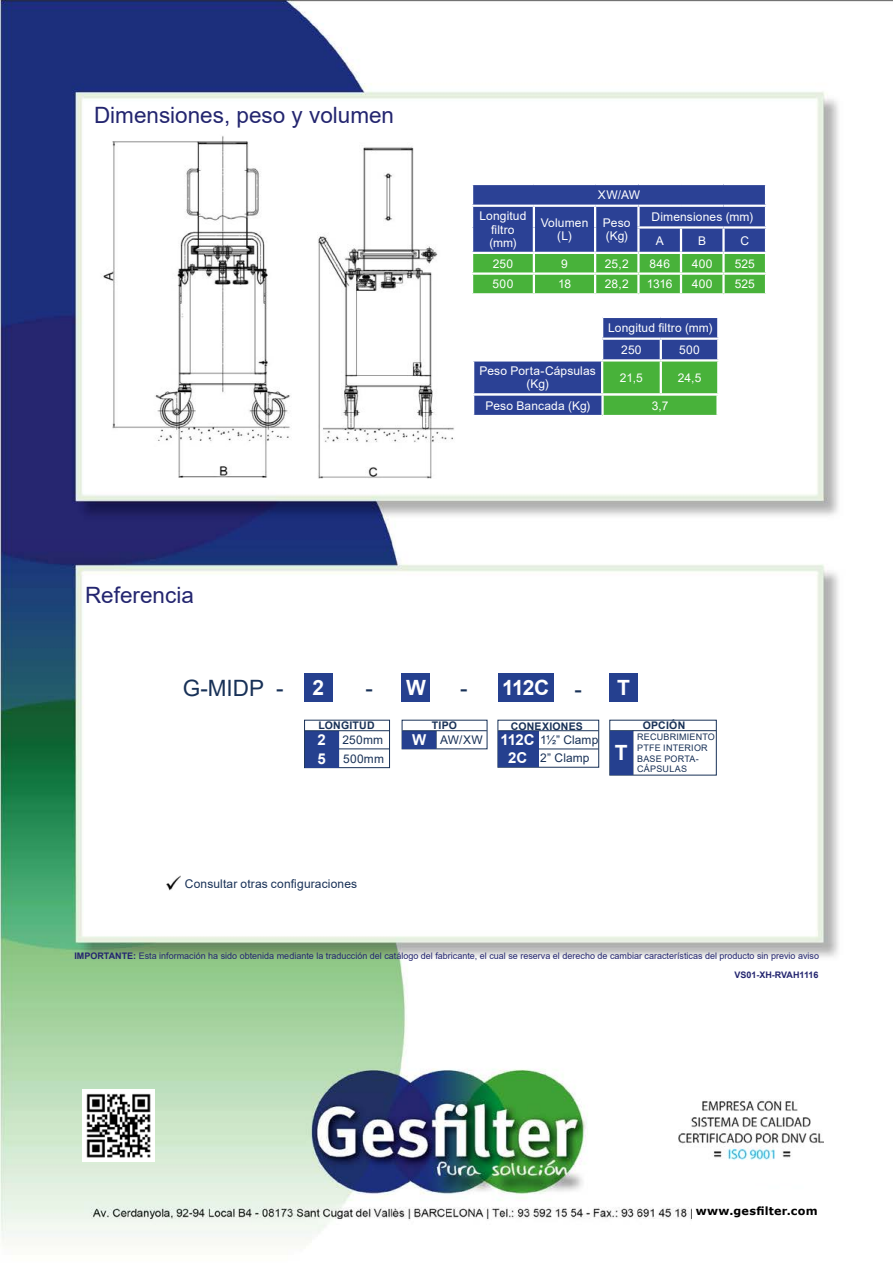
<style>
.page{position:relative;width:893px;height:1263px;background:#fff}
.page>*{position:absolute;margin:0;border:0;box-sizing:border-box;transform-origin:0 0}
.t1{font:22.5px "Arial";color:#23256f}
.t2{font:22.5px "Arial";color:#183157}
.t3{font:700 21px "Arial";color:#fff}
.t4{font:12px/13.2px "Arial";letter-spacing:.01em;color:#fff;text-align:center}
.t5{font:12px/19.2px "Arial";letter-spacing:.01em;color:#183157}
.t6{font:700 11.25px "Verdana";letter-spacing:.025em;color:#000}
.t7{font:700 10.5px "Arial";letter-spacing:.02em;color:#183157}
.t8{font:9px/18.8px "Arial";color:#23256f;text-align:right}
.t9{font:9px/10.8px "Arial";letter-spacing:.025em;color:#183157}
.s1{font-weight:700;font-size:15px;color:#fff}
.s2{font-weight:700}
</style>
<div class="page">
<img style="left:0;top:0;width:893px;height:1245px">
<div style="left:692px;top:1197px;width:102px;height:35px;background:#fff"></div>
<img style="left:82px;top:1090px;width:72px;height:71px">
<svg style="left:662px;top:1039px;width:180px;height:145px"></svg>
<img style="left:679px;top:1099px;width:145px;height:62px">
<hr style="left:471px;top:183px;width:63px;height:2px;background:#fff">
<hr style="left:534px;top:183px;width:61px;height:2px;background:#fff">
<hr style="left:595px;top:183px;width:43px;height:2px;background:#fff">
<hr style="left:638px;top:183px;width:43px;height:2px;background:#fff">
<hr style="left:681px;top:183px;width:42px;height:2px;background:#fff">
<hr style="left:723px;top:183px;width:44px;height:2px;background:#fff">
<svg style="left:471px;top:184px;width:296px;height:109px;background:#46757f"></svg>
<hr style="left:471px;top:252px;width:63px;height:2px;background:#fff">
<hr style="left:534px;top:252px;width:61px;height:2px;background:#fff">
<hr style="left:595px;top:252px;width:43px;height:2px;background:#fff">
<hr style="left:638px;top:252px;width:43px;height:2px;background:#fff">
<hr style="left:681px;top:252px;width:42px;height:2px;background:#fff">
<hr style="left:723px;top:252px;width:44px;height:2px;background:#fff">
<hr style="left:681px;top:272px;width:42px;height:3px;background:#fff">
<hr style="left:723px;top:272px;width:44px;height:3px;background:#fff">
<hr style="left:681px;top:293px;width:42px;height:2px;background:#fff">
<hr style="left:723px;top:293px;width:44px;height:2px;background:#fff">
<hr style="left:471px;top:272px;width:63px;height:3px;background:#fff">
<hr style="left:534px;top:272px;width:61px;height:3px;background:#fff">
<hr style="left:595px;top:272px;width:43px;height:3px;background:#fff">
<hr style="left:638px;top:272px;width:43px;height:3px;background:#fff">
<hr style="left:471px;top:293px;width:63px;height:2px;background:#fff">
<hr style="left:534px;top:293px;width:61px;height:2px;background:#fff">
<hr style="left:595px;top:293px;width:43px;height:2px;background:#fff">
<hr style="left:638px;top:293px;width:43px;height:2px;background:#fff">
<img style="left:94px;top:129px;width:212px;height:348px">
<img style="left:293px;top:136px;width:178px;height:354px">
<div style="left:473px;top:394px;width:130px;height:22px;background:#2b4195"></div>
<div style="left:603px;top:394px;width:115px;height:22px;background:#48b23a"></div>
<hr style="left:472px;top:395px;width:2px;height:20px;background:#fff">
<hr style="left:601px;top:395px;width:3px;height:20px;background:#fff">
<hr style="left:716px;top:395px;width:3px;height:20px;background:#fff">
<hr style="left:472px;top:415px;width:131px;height:2px;background:#fff">
<hr style="left:603px;top:415px;width:116px;height:2px;background:#fff">
<svg style="left:472px;top:318px;width:247px;height:75px"></svg>
<hr style="left:472px;top:362px;width:2px;height:31px;background:#fff">
<hr style="left:601px;top:362px;width:2px;height:31px;background:#fff">
<hr style="left:660px;top:362px;width:2px;height:31px;background:#fff">
<hr style="left:717px;top:362px;width:2px;height:31px;background:#fff">
<hr style="left:472px;top:316px;width:130px;height:2px;background:#fff">
<hr style="left:602px;top:316px;width:59px;height:2px;background:#fff">
<hr style="left:661px;top:316px;width:58px;height:2px;background:#fff">
<hr style="left:472px;top:338px;width:130px;height:2px;background:#fff">
<hr style="left:602px;top:338px;width:59px;height:2px;background:#fff">
<hr style="left:661px;top:338px;width:58px;height:2px;background:#fff">
<hr style="left:472px;top:359px;width:130px;height:3px;background:#fff">
<hr style="left:602px;top:359px;width:59px;height:3px;background:#fff">
<hr style="left:661px;top:359px;width:58px;height:3px;background:#fff">
<hr style="left:472px;top:393px;width:130px;height:2px;background:#fff">
<hr style="left:602px;top:393px;width:59px;height:2px;background:#fff">
<hr style="left:661px;top:393px;width:58px;height:2px;background:#fff">
<img style="left:163px;top:875px;width:18px;height:15px">
<div style="left:304px;top:720px;width:86px;height:48px;border:1px solid #183157"></div>
<hr style="left:338px;top:731px;width:1px;height:36px;background:#183157">
<div style="left:305px;top:731px;width:33px;height:18px;background:#25408f"></div>
<div style="left:305px;top:749px;width:33px;height:18px;background:#25408f"></div>
<hr style="left:339px;top:749px;width:50px;height:1px;background:#183157">
<hr style="left:305px;top:730px;width:84px;height:1px;background:#183157">
<div style="left:304px;top:673px;width:29px;height:29px;background:#25408f"></div>
<hr style="left:538px;top:731px;width:1px;height:36px;background:#183157">
<div style="left:498px;top:731px;width:40px;height:18px;background:#25408f"></div>
<hr style="left:498px;top:730px;width:100px;height:1px;background:#183157">
<hr style="left:610px;top:730px;width:106px;height:1px;background:#183157">
<hr style="left:633px;top:730px;width:1px;height:45px;background:#183157">
<div style="left:610px;top:731px;width:23px;height:44px;background:#25408f"></div>
<div style="left:609px;top:673px;width:29px;height:29px;background:#25408f"></div>
<div style="left:498px;top:673px;width:55px;height:29px;background:#25408f"></div>
<svg style="left:436px;top:731px;width:1px;height:18px"></svg>
<div style="left:402px;top:731px;width:34px;height:18px;background:#25408f"></div>
<hr style="left:402px;top:730px;width:85px;height:1px;background:#183157">
<div style="left:402px;top:673px;width:28px;height:29px;background:#25408f"></div>
<div style="left:498px;top:749px;width:40px;height:18px;background:#25408f"></div>
<hr style="left:539px;top:749px;width:59px;height:1px;background:#183157">
<h1 class="t1" style="left:94px;top:99px;width:302px">Dimensiones, peso y volumen</h1>
<h1 class="t1" style="left:85px;top:579px;width:110px">Referencia</h1>
<h3 class="t4" style="left:598px;top:188px;width:44px">XW/AW</h3>
<h3 class="t4" style="left:479px;top:210px;width:48px">Longitud filtro (mm)</h3>
<h3 class="t4" style="left:541px;top:216px;width:49px">Volumen (L)</h3>
<h3 class="t4" style="left:603px;top:216px;width:29px;text-align:left">Peso (Kg)</h3>
<h3 class="t4" style="left:656px;top:205px;width:99px;line-height:23.5px;text-align:left;text-indent:-4px">Dimensiones (mm)<br>A</h3>
<h3 class="t4" style="left:698px;top:234px;width:10px">B</h3>
<h3 class="t4" style="left:740px;top:234px;width:10px">C</h3>
<h3 class="t4" style="left:493px;top:257px;width:22px">250</h3>
<h3 class="t4" style="left:561px;top:257px;width:8px">9</h3>
<h3 class="t4" style="left:605px;top:257px;width:25px">25,2</h3>
<h3 class="t4" style="left:649px;top:257px;width:22px">846</h3>
<h3 class="t4" style="left:692px;top:257px;width:22px">400</h3>
<h3 class="t4" style="left:735px;top:257px;width:22px">525</h3>
<h3 class="t4" style="left:493px;top:277px;width:22px">500</h3>
<h3 class="t4" style="left:558px;top:277px;width:15px">18</h3>
<h3 class="t4" style="left:605px;top:277px;width:25px">28,2</h3>
<h3 class="t4" style="left:647px;top:277px;width:27px">1316</h3>
<h3 class="t4" style="left:692px;top:277px;width:22px">400</h3>
<h3 class="t4" style="left:735px;top:277px;width:22px">525</h3>
<h3 class="t4" style="left:621px;top:317px;width:93px;line-height:21.8px;text-align:left;text-indent:-13px">Longitud filtro (mm)<br>250</h3>
<h3 class="t4" style="left:679px;top:343px;width:22px">500</h3>
<h3 class="t4" style="left:479px;top:364px;width:118px">Peso Porta-Cápsulas (Kg)</h3>
<h3 class="t4" style="left:620px;top:371px;width:24px">21,5</h3>
<h3 class="t4" style="left:678px;top:371px;width:25px">24,5</h3>
<h3 class="t4" style="left:485px;top:399px;width:106px">Peso Bancada (Kg)</h3>
<h3 class="t4" style="left:652px;top:399px;width:18px">3,7</h3>
<h1 class="t2" style="left:183px;top:672px;width:102px">G-MIDP -</h1>
<h1 class="t2" style="left:365px;top:672px;width:9px">-</h1>
<h2 class="t3" style="left:502px;top:673px;width:49px">112C</h2>
<p class="t7" style="left:432px;top:717px;width:27px">TIPO</p>
<h3 class="t5" style="left:412px;top:730px;width:72px"><span class="s1">W</span> AW/XW</h3>
<h2 class="t3" style="left:313px;top:673px;width:13px">2</h2>
<h1 class="t2" style="left:460px;top:672px;width:9px">-</h1>
<h2 class="t3" style="left:406px;top:673px;width:21px">W</h2>
<h1 class="t2" style="left:574px;top:674px;width:9px">-</h1>
<p class="t7" style="left:318px;top:717px;width:58px">LONGITUD</p>
<h3 class="t5" style="left:317px;top:730px;width:68px"><span class="s1">2</span> 250mm<br><span class="s1">5</span> 500mm</h3>
<p class="t7" style="left:511px;top:719px;width:74px">CONEXIONES</p>
<h3 class="t5" style="left:500px;top:730px;width:99px"><span class="s1">112C</span> 1½” Clamp</h3>
<h3 class="t5" style="left:508px;top:748px;width:83px"><span class="s1">2C</span> 2” Clamp</h3>
<h2 class="t3" style="left:617px;top:673px;width:14px">T</h2>
<h2 class="t3" style="left:615px;top:738px;width:14px">T</h2>
<p class="t7" style="left:643px;top:718px;width:44px">OPCIÓN</p>
<p class="t9" style="left:637px;top:731px;width:79px">RECUBRIMIENTO<br>PTFE INTERIOR<br>BASE PORTA-<br>CÁPSULAS</p>
<h3 class="t5" style="left:185px;top:874px;width:174px">Consultar otras configuraciones</h3>
<p class="t8" style="left:74px;top:946px;width:746px"><span class="s2">IMPORTANTE:</span> Esta información ha sido obtenida mediante la traducción del catálogo del fabricante, el cual se reserva el derecho de cambiar características del producto sin previo aviso<br><span class="s2">VS01-XH-RVAH1116</span></p>
<p class="t6" style="left:696px;top:1203px;width:124px">www.gesfilter.com</p>
</div>
